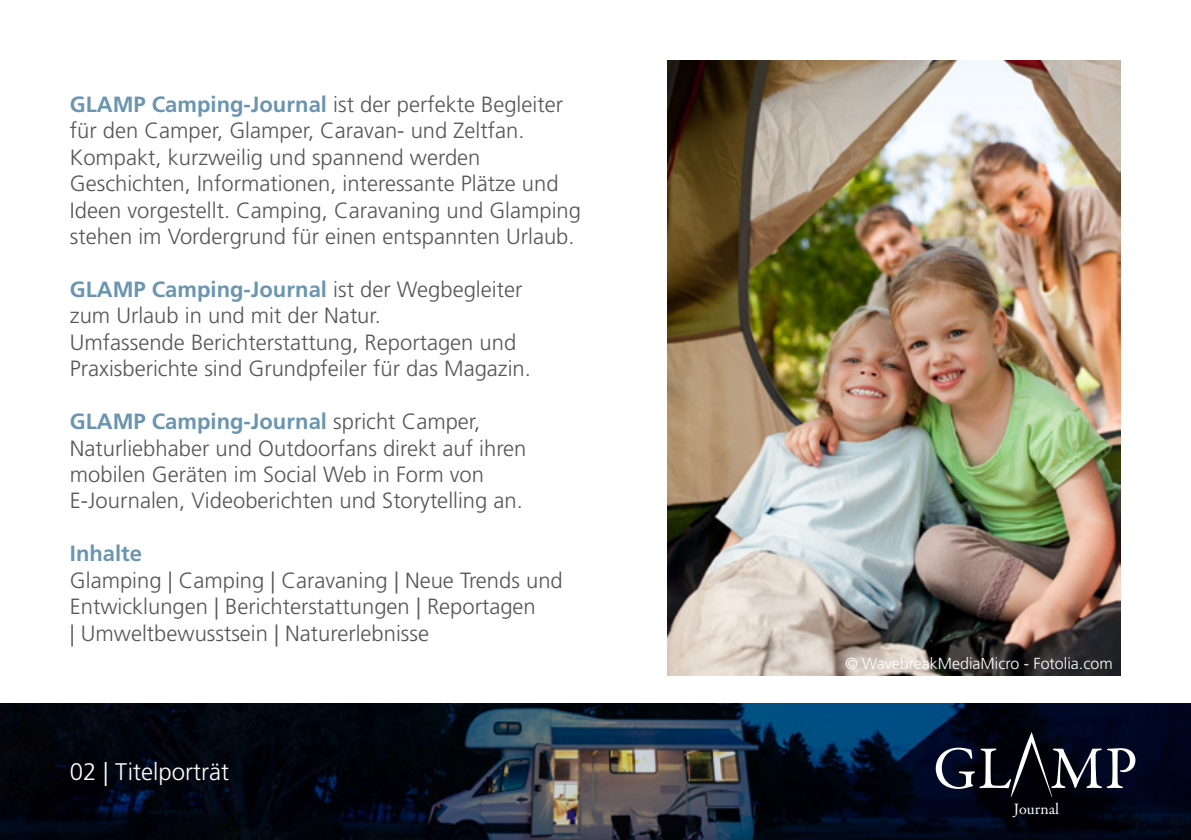
<style>
.page{position:relative;width:1191px;height:840px;background:#fff}
.page>*{position:absolute;margin:0;border:0;box-sizing:border-box;transform-origin:0 0}
.t1{font:60.6px "Garamond Premr Pro";color:#fff}
.t2{font:300 24px "Frutiger LT Pro";color:#fff}
.t3{font:300 22px/26.4px "Frutiger LT Pro";color:#565656}
.t4{font:700 22px "Frutiger LT Pro";color:#6a95b0}
.t5{font:300 16px "Frutiger LT Pro";color:#fff}
.t6{font:16px "Garamond Premr Pro";color:#fff}
.s1{font-weight:700;color:#6a95b0}
</style>
<div class="page">
<svg style="left:0;top:703px;width:1191px;height:136px;background:#0e1826"></svg>
<svg style="left:1010px;top:731px;width:42px;height:65px;background:#202128"></svg>
<img style="left:667px;top:61px;width:453px;height:614px">
<p class="t3" style="left:70px;top:91px;width:512px"><span class="s1">GLAMP Camping-Journal</span> ist der perfekte Begleiter für den Camper, Glamper, Caravan- und Zeltfan.<br>Kompakt, kurzweilig und spannend werden Geschichten, Informationen, interessante Plätze und Ideen vorgestellt. Camping, Caravaning und Glamping stehen im Vordergrund für einen entspannten Urlaub.</p>
<p class="t3" style="left:70px;top:276px;width:462px"><span class="s1">GLAMP Camping-Journal</span> ist der Wegbegleiter zum Urlaub in und mit der Natur.<br>Umfassende Berichterstattung, Reportagen und Praxisberichte sind Grundpfeiler für das Magazin.</p>
<p class="t3" style="left:70px;top:408px;width:458px"><span class="s1">GLAMP Camping-Journal</span> spricht Camper, Naturliebhaber und Outdoorfans direkt auf ihren mobilen Geräten im Social Web in Form von E-Journalen, Videoberichten und Storytelling an.</p>
<p class="t4" style="left:70px;top:540px;width:74px">Inhalte</p>
<p class="t3" style="left:70px;top:566px;width:494px">Glamping | Camping | Caravaning | Neue Trends und<br>Entwicklungen | Berichterstattungen | Reportagen<br>| Umweltbewusstsein | Naturerlebnisse</p>
<p class="t2" style="left:70px;top:757px;width:161px">02 | Titelporträt</p>
<p class="t5" style="left:845px;top:653px;width:269px">© WavebreakMediaMicro - Fotolia.com</p>
<h1 class="t1" style="left:933px;top:731px;width:206px">GL MP</h1>
<p class="t6" style="left:1014px;top:798px;width:47px">Journal</p>
</div>
